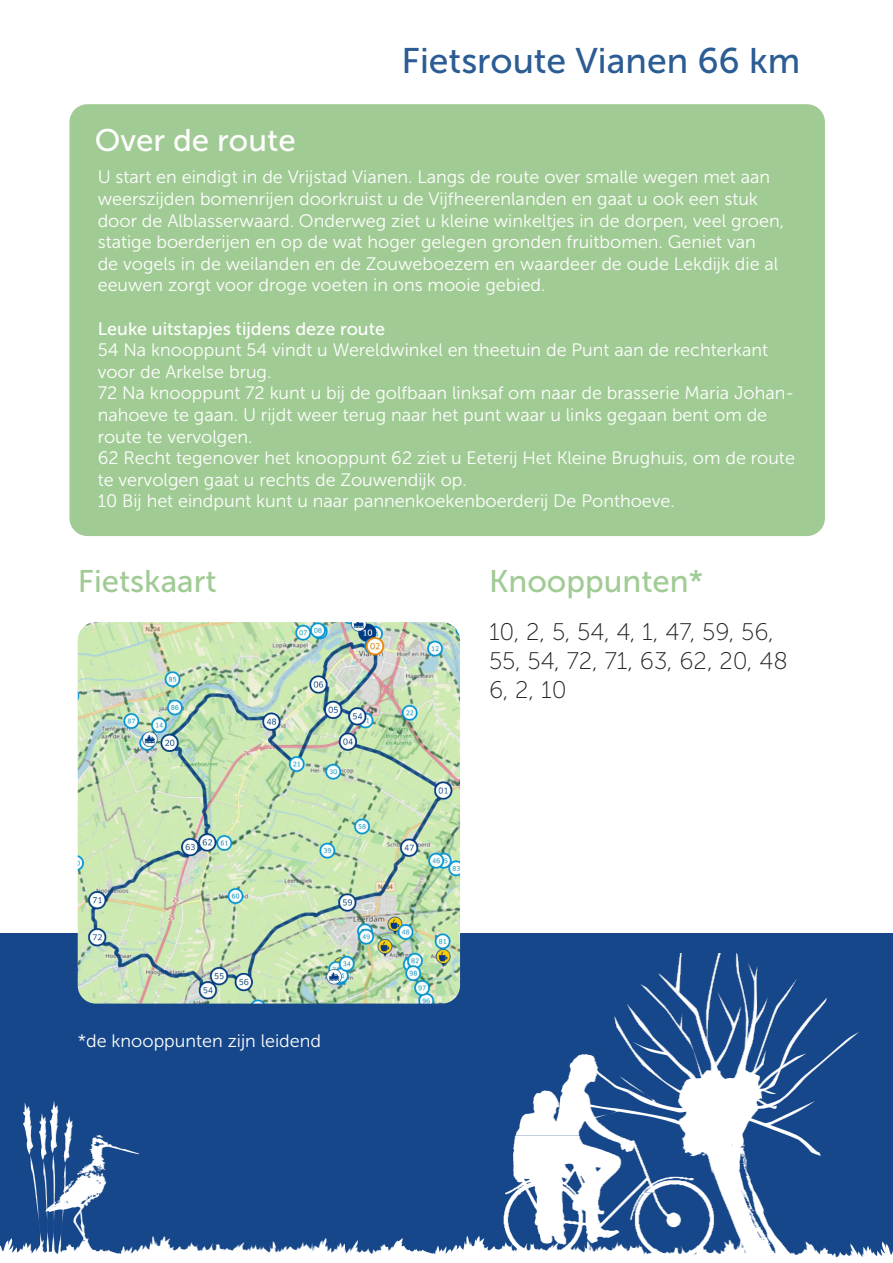
<style>
.page{position:relative;width:893px;height:1263px;background:#fff}
.page>*{position:absolute;margin:0;border:0;box-sizing:border-box;transform-origin:0 0}
.t1{font:35.55px "Museo Sans 500";color:#2b5c94}
.t2{font:31.2px "Museo Sans 500";color:#a1cb94}
.t3{font:31.2px "Museo Sans 500";color:#fff}
.t4{font:24px/28.8px "Museo Sans 100";color:#231f20}
.t5{font:18px/21.6px "Museo Sans 300";color:#fff}
.t6{font:18px "Museo Sans 500";color:#fff}
</style>
<div class="page">
<div style="left:0;top:933px;width:893px;height:330px;background:#16478a"></div>
<img style="left:78px;top:622px;width:382px;height:332px">
<img style="left:0;top:954px;width:893px;height:309px">
<div style="left:69px;top:104px;width:756px;height:432px;background:#a1cb94;border-radius:18px"></div>
<p class="t3" style="left:95px;top:123px;width:202px">Over de route</p>
<p class="t1" style="left:401px;top:42px;width:400px">Fietsroute Vianen 66 km</p>
<p class="t5" style="left:98px;top:166px;width:688px">U start en eindigt in de Vrijstad Vianen. Langs de route over smalle wegen met aan weerszijden bomenrijen doorkruist u de Vijfheerenlanden en gaat u ook een stuk door de Alblasserwaard. Onderweg ziet u kleine winkeltjes in de dorpen, veel groen, statige boerderijen en op de wat hoger gelegen gronden fruitbomen. Geniet van<br>de vogels in de weilanden en de Zouweboezem en waardeer de oude Lekdijk die al eeuwen zorgt voor droge voeten in ons mooie gebied.</p>
<p class="t6" style="left:98px;top:318px;width:289px">Leuke uitstapjes tijdens deze route</p>
<p class="t5" style="left:98px;top:339px;width:672px">54 Na knooppunt 54 vindt u Wereldwinkel en theetuin de Punt aan de rechterkant voor de Arkelse brug.</p>
<p class="t5" style="left:98px;top:382px;width:698px">72 Na knooppunt 72 kunt u bij de golfbaan linksaf om naar de brasserie Maria Johan&shy;nahoeve te gaan. U rijdt weer terug naar het punt waar u links gegaan bent om de route te vervolgen.</p>
<p class="t5" style="left:98px;top:447px;width:699px">62 Recht tegenover het knooppunt 62 ziet u Eeterij Het Kleine Brughuis, om de route te vervolgen gaat u rechts de Zouwendijk op.</p>
<p class="t5" style="left:98px;top:490px;width:579px">10 Bij het eindpunt kunt u naar pannenkoekenboerderij De Ponthoeve.</p>
<p class="t2" style="left:78px;top:564px;width:140px">Fietskaart</p>
<p class="t2" style="left:489px;top:564px;width:216px">Knooppunten*</p>
<p class="t5" style="left:78px;top:1030px;width:245px">*de knooppunten zijn leidend</p>
<p class="t4" style="left:489px;top:618px;width:300px">10, 2, 5, 54, 4, 1, 47, 59, 56,<br>55, 54, 72, 71, 63, 62, 20, 48<br>6, 2, 10</p>
</div>
